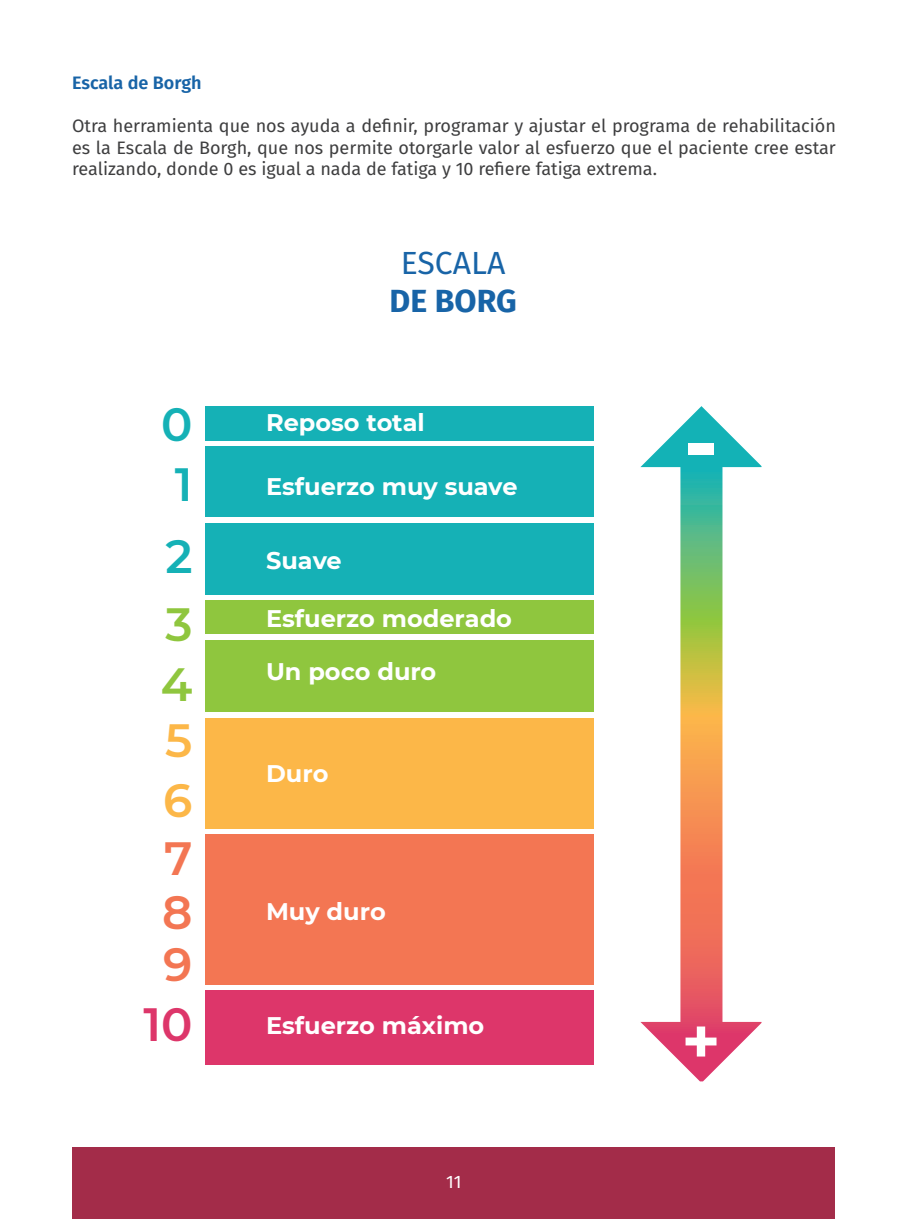
<style>
.page{position:relative;width:908px;height:1219px;background:#fff}
.page>*{position:absolute;margin:0;border:0;box-sizing:border-box;transform-origin:0 0}
.t1{font:700 88.8px "Montserrat";color:#fff}
.t2{font:700 65px "Montserrat";color:#fff}
.t3{font:600 46.6px/60px "Montserrat";color:#15b1b6}
.t4{font:600 46.6px/53px "Montserrat";color:#f37653;text-align:justify}
.t5{font:600 46.6px/60px "Montserrat";color:#8fc63e}
.t6{font:600 46.6px/60px "Montserrat";color:#fcb748}
.t7{font:600 46.6px "Montserrat";color:#dd366a}
.t8{font:32px "Fira Sans";color:#1864a7}
.t9{font:700 32px "Fira Sans";color:#1864a7}
.t10{font:700 24px "Montserrat";color:#fff}
.t11{font:18px/21.6px "Fira Sans";color:#3e3e3f;text-align:justify}
.t12{font:600 18px "Fira Sans";color:#1864a7}
.t13{font:18px "Fira Sans";color:#fff}
</style>
<div class="page">
<div style="left:72px;top:1147px;width:761px;height:72px;background:#a32c49"></div>
<svg style="left:640px;top:406px;width:121px;height:675px"></svg>
<div style="left:204px;top:990px;width:389px;height:74px;background:#dd366a"></div>
<div style="left:204px;top:834px;width:389px;height:151px;background:#f37653"></div>
<div style="left:204px;top:718px;width:389px;height:111px;background:#fcb748"></div>
<div style="left:204px;top:601px;width:389px;height:33px;background:#8fc63e"></div>
<div style="left:204px;top:640px;width:389px;height:72px;background:#8fc63e"></div>
<div style="left:204px;top:447px;width:389px;height:70px;background:#15b1b6"></div>
<div style="left:204px;top:406px;width:389px;height:35px;background:#15b1b6"></div>
<div style="left:204px;top:523px;width:389px;height:72px;background:#15b1b6"></div>
<p class="t12" style="left:72px;top:68px;width:131px">Escala de Borgh</p>
<p class="t11" style="left:72px;top:114px;width:765px">Otra herramienta que nos ayuda a definir, programar y ajustar el programa de rehabilitación es la Escala de Borgh, que nos permite otorgarle valor al esfuerzo que el paciente cree estar realizando, donde 0 es igual a nada de fatiga y 10 refiere fatiga extrema.</p>
<h3 class="t3" style="left:161px;top:394px;width:33px">0<br>1</h3>
<h3 class="t3" style="left:165px;top:526px;width:29px">2</h3>
<h3 class="t5" style="left:161px;top:594px;width:33px">3<br>4</h3>
<h3 class="t6" style="left:163px;top:710px;width:31px">5<br>6</h3>
<h3 class="t4" style="left:162px;top:832px;width:32px">7<br>8<br>9</h3>
<h3 class="t7" style="left:143px;top:996px;width:51px">10</h3>
<h3 class="t8" style="left:400px;top:238px;width:106px">ESCALA</h3>
<h3 class="t9" style="left:389px;top:274px;width:129px">DE BORG</h3>
<h3 class="t10" style="left:266px;top:408px;width:160px">Reposo total</h3>
<h3 class="t10" style="left:266px;top:472px;width:253px">Esfuerzo muy suave</h3>
<h3 class="t10" style="left:266px;top:546px;width:77px">Suave</h3>
<h3 class="t10" style="left:266px;top:604px;width:247px">Esfuerzo moderado</h3>
<h3 class="t10" style="left:266px;top:657px;width:172px">Un poco duro</h3>
<h3 class="t10" style="left:266px;top:759px;width:64px">Duro</h3>
<h3 class="t10" style="left:266px;top:896px;width:121px">Muy duro</h3>
<h3 class="t10" style="left:266px;top:1010px;width:220px">Esfuerzo máximo</h3>
<p class="t13" style="left:446px;top:1169px;width:17px">11</p>
<h1 class="t1" style="left:683px;top:388px;width:36px">-</h1>
<h2 class="t2" style="left:681px;top:1001px;width:40px">+</h2>
</div>
